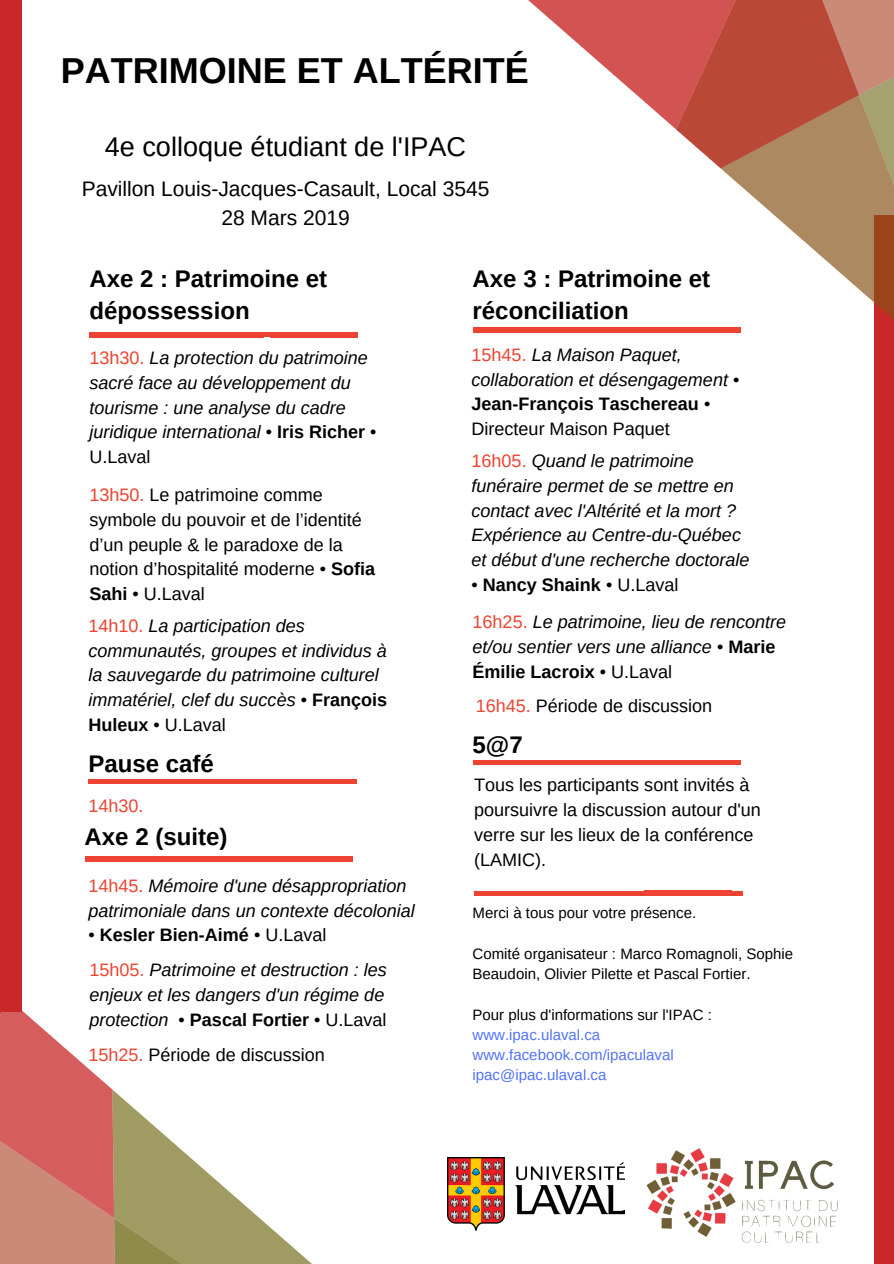
<style>
.page{position:relative;width:894px;height:1264px;background:#fff}
.page>*{position:absolute;margin:0;border:0;box-sizing:border-box;transform-origin:0 0}
.t1{font:700 36px "Arimo";color:#000}
.t2{font:27px "Arimo";color:#000}
.t3{font:700 24px/32.7px "Arimo";color:#000}
.t4{font:21px/29.2px "Arimo";color:#000;text-align:center}
.t5{font:italic 18px/24.8px "Arimo";color:#000}
.t6{font:18px/24.8px "Arimo";color:#000}
.t7{font:700 18px "Arimo";color:#000}
.t8{font:18px "Arimo";color:#ed4330}
.t9{font:15px/20.2px "Arimo";color:#000}
.t10{font:15px/20.2px "Arimo";color:#5271ff}
.s1{font-style:normal;color:#ed4330}
.s2{font-style:normal}
.s3{font-weight:700;font-style:normal}
.s4{color:#ed4330}
.s5{font-weight:700}
.s6{font-weight:400}
</style>
<div class="page">
<div style="left:0;top:0;width:22px;height:1011px;background:#c82828"></div>
<svg style="left:0;top:1010px;width:311px;height:253px"></svg>
<img style="left:646px;top:1148px;width:192px;height:95px">
<div style="left:873px;top:215px;width:20px;height:1048px;background:#c82828"></div>
<svg style="left:769px;top:211px;width:124px;height:109px"></svg>
<svg style="left:685px;top:137px;width:208px;height:74px;fill:#ac8960"></svg>
<svg style="left:528px;top:0;width:365px;height:137px"></svg>
<hr style="left:88px;top:779px;width:88px;height:4px;background:#ed4330">
<hr style="left:175px;top:779px;width:88px;height:4px;background:#ed4330">
<hr style="left:258px;top:779px;width:87px;height:4px;background:#ed4330">
<hr style="left:269px;top:779px;width:88px;height:4px;background:#ed4330">
<div style="left:89px;top:332px;width:88px;height:5px;background:#ed4330"></div>
<div style="left:176px;top:332px;width:88px;height:5px;background:#ed4330"></div>
<div style="left:259px;top:332px;width:87px;height:5px;background:#ed4330"></div>
<div style="left:270px;top:332px;width:88px;height:5px;background:#ed4330"></div>
<div style="left:472px;top:760px;width:88px;height:5px;background:#ed4330"></div>
<div style="left:559px;top:760px;width:87px;height:5px;background:#ed4330"></div>
<hr style="left:641px;top:760px;width:88px;height:4px;background:#ed4330">
<div style="left:653px;top:760px;width:87px;height:5px;background:#ed4330"></div>
<hr style="left:474px;top:891px;width:88px;height:4px;background:#ed4330">
<hr style="left:561px;top:891px;width:87px;height:4px;background:#ed4330">
<hr style="left:643px;top:891px;width:88px;height:4px;background:#ed4330">
<hr style="left:655px;top:891px;width:87px;height:4px;background:#ed4330">
<img style="left:447px;top:1157px;width:177px;height:72px">
<div style="left:85px;top:856px;width:87px;height:5px;background:#ed4330"></div>
<div style="left:171px;top:856px;width:88px;height:5px;background:#ed4330"></div>
<div style="left:254px;top:856px;width:88px;height:5px;background:#ed4330"></div>
<div style="left:265px;top:856px;width:88px;height:5px;background:#ed4330"></div>
<hr style="left:472px;top:328px;width:88px;height:4px;background:#ed4330">
<hr style="left:559px;top:328px;width:87px;height:4px;background:#ed4330">
<hr style="left:641px;top:328px;width:88px;height:4px;background:#ed4330">
<hr style="left:653px;top:328px;width:87px;height:4px;background:#ed4330">
<h1 class="t1" style="left:61px;top:50px;width:469px">PATRIMOINE ET ALTÉRITÉ</h1>
<h2 class="t2" style="left:105px;top:131px;width:362px">4e colloque étudiant de l'IPAC</h2>
<p class="t4" style="left:82px;top:174px;width:409px">Pavillon Louis-Jacques-Casault, Local 3545<br>28 Mars 2019</p>
<h3 class="t3" style="left:89px;top:262px;width:239px">Axe 2 : Patrimoine et dépossession</h3>
<p class="t5" style="left:89px;top:345px;width:288px"><span class="s1">13h30.</span> La protection du patrimoine sacré face au développement du tourisme : une analyse du cadre juridique international <span class="s2">•</span> <span class="s3">Iris Richer</span> <span class="s2">•<br>U.Laval</span></p>
<p class="t6" style="left:89px;top:482px;width:287px"><span class="s4">13h50.</span> Le patrimoine comme symbole du pouvoir et de l’identité d’un peuple &amp; le paradoxe de la notion d’hospitalité moderne • <span class="s5">Sofia<br>Sahi</span> • U.Laval</p>
<p class="t5" style="left:88px;top:613px;width:300px"><span class="s1">14h10.</span> La participation des communautés, groupes et individus à la sauvegarde du patrimoine culturel immatériel, clef du succès <span class="s2">•</span> <span class="s3">François<br>Huleux</span> <span class="s2">• U.Laval</span></p>
<h3 class="t3" style="left:88px;top:747px;width:127px">Pause café</h3>
<p class="t8" style="left:88px;top:795px;width:57px">14h30.</p>
<h3 class="t3" style="left:85px;top:820px;width:144px">Axe 2 (suite)</h3>
<p class="t5" style="left:88px;top:873px;width:328px"><span class="s1">14h45.</span> Mémoire d'une désappropriation patrimoniale dans un contexte décolonial</p>
<p class="t7" style="left:88px;top:925px;width:239px"><span class="s6">•</span> Kesler Bien-Aimé <span class="s6">• U.Laval</span></p>
<p class="t5" style="left:89px;top:957px;width:299px"><span class="s1">15h05.</span> Patrimoine et destruction : les enjeux et les dangers d'un régime de protection <span class="s2">•</span> <span class="s3">Pascal Fortier</span> <span class="s2">• U.Laval</span></p>
<p class="t6" style="left:88px;top:1042px;width:238px"><span class="s4">15h25.</span> Période de discussion</p>
<h3 class="t3" style="left:472px;top:262px;width:239px">Axe 3 : Patrimoine et réconciliation</h3>
<p class="t5" style="left:471px;top:342px;width:269px"><span class="s1">15h45.</span> La Maison Paquet, collaboration et désengagement <span class="s2">•<br></span><span class="s3">Jean-François Taschereau</span> <span class="s2">•<br>Directeur Maison Paquet</span></p>
<p class="t5" style="left:471px;top:448px;width:279px"><span class="s1">16h05.</span> Quand le patrimoine funéraire permet de se mettre en contact avec l'Altérité et la mort ?<br>Expérience au Centre-du-Québec et début d'une recherche doctorale</p>
<p class="t5" style="left:471px;top:566px;width:316px;line-height:37px"><span class="s2">•</span> <span class="s3">Nancy Shaink</span> <span class="s2">• U.Laval<br></span><span class="s1">16h25.</span> Le patrimoine, lieu de rencontre</p>
<p class="t5" style="left:472px;top:634px;width:304px">et/ou sentier vers une alliance <span class="s2">•</span> <span class="s3">Marie<br>Émilie Lacroix</span> <span class="s2">• U.Laval</span></p>
<p class="t6" style="left:475px;top:693px;width:238px"><span class="s4">16h45.</span> Période de discussion</p>
<h3 class="t3" style="left:472px;top:728px;width:52px">5@7</h3>
<p class="t6" style="left:474px;top:772px;width:288px">Tous les participants sont invités à poursuivre la discussion autour d'un verre sur les lieux de la conférence (LAMIC).</p>
<p class="t9" style="left:472px;top:902px;width:225px">Merci à tous pour votre présence.</p>
<p class="t9" style="left:472px;top:943px;width:322px">Comité organisateur : Marco Romagnoli, Sophie<br>Beaudoin, Olivier Pilette et Pascal Fortier.</p>
<p class="t9" style="left:472px;top:1004px;width:241px">Pour plus d'informations sur l'IPAC :</p>
<p class="t10" style="left:472px;top:1024px;width:203px">www.ipac.ulaval.ca www.facebook.com/ipaculaval ipac@ipac.ulaval.ca</p>
</div>
